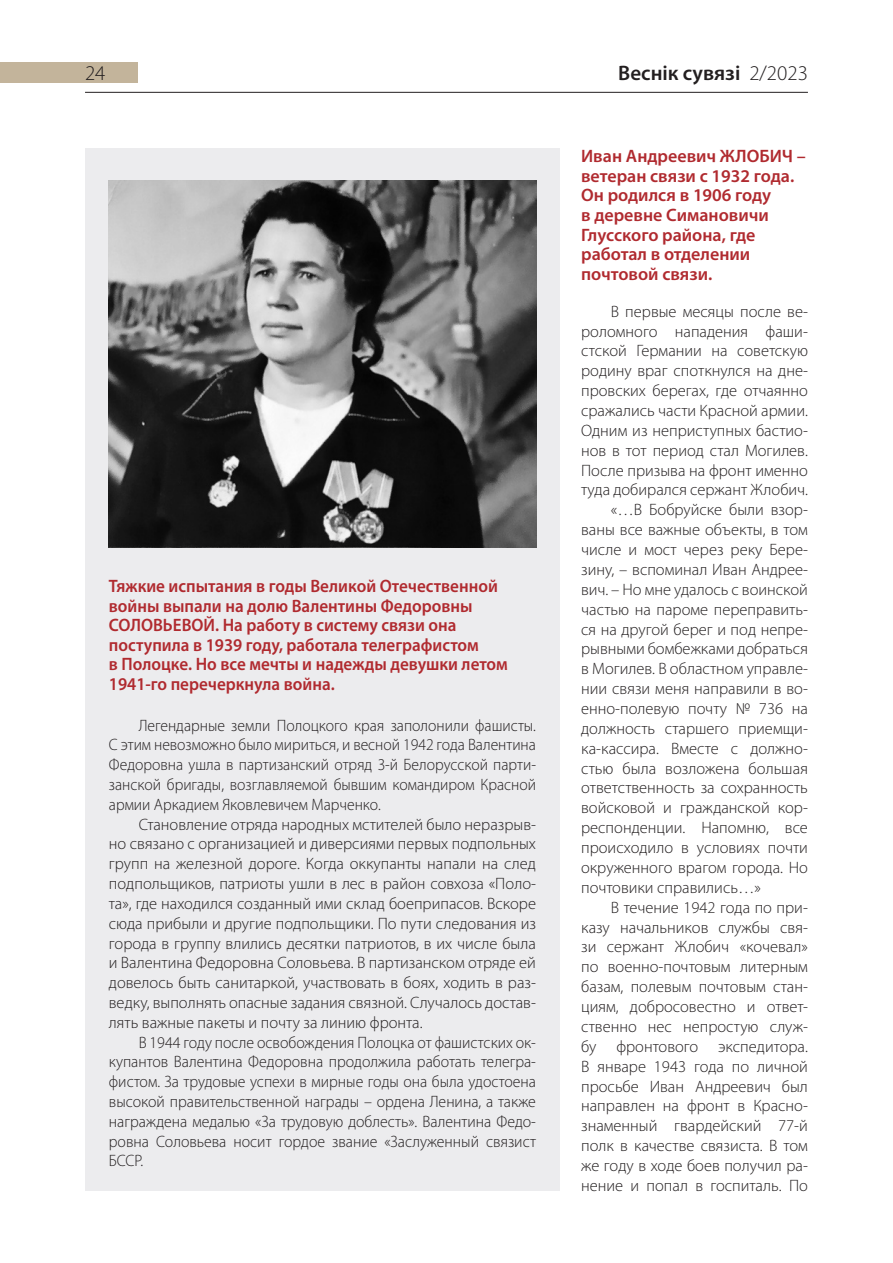
<style>
.page{position:relative;width:893px;height:1263px;background:#fff}
.page>*{position:absolute;margin:0;border:0;box-sizing:border-box;transform-origin:0 0}
.t1{font:600 21px "Myriad Pro";color:#231f20}
.t2{font:300 21px "Myriad Pro";color:#231f20}
.t3{font:600 18px/19.5px "Myriad Pro";color:#b02a2f;scale:.95 1}
.t4{font:600 18px/19.5px "Myriad Pro";color:#b02a2f}
.t5{font:300 16.5px/19.8px "Myriad Pro";color:#231f20;text-align:justify}
.t6{font:300 16.5px/19.8px "Myriad Pro";color:#231f20;text-align:justify;scale:.96 1}
.t7{font:300 16.5px/19.8px "Myriad Pro";color:#231f20;text-align:justify;scale:.95 1}
.s1{font-weight:300}
</style>
<div class="page">
<div style="left:0;top:62px;width:138px;height:20px;background:#c3b49b"></div>
<hr style="left:85px;top:92px;width:723px;height:1px;background:#231f20">
<div style="left:85px;top:149px;width:475px;height:1042px;background:#ececee"></div>
<img style="left:109px;top:181px;width:427px;height:366px">
<p class="t2" style="left:85px;top:62px;width:22px">24</p>
<p class="t1" style="left:618px;top:60px;width:191px">Веснік сувязi <span class="s1">2/2023</span></p>
<p class="t3" style="left:109px;top:576px;width:421px">Тяжкие испытания в годы Великой Отечественной войны выпали на долю Валентины Федоровны СОЛОВЬЕВОЙ. На работу в систему связи она поступила в 1939 году, работала телеграфистом<br>в Полоцке. Но все мечты и надежды девушки летом 1941-го перечеркнула война.</p>
<p class="t7" style="left:109px;top:715px;width:451px;text-indent:30px">Легендарные земли Полоцкого края заполонили фашисты.<br>С этим невозможно было мириться, и весной 1942 года Валентина Федоровна ушла в партизанский отряд 3-й Белорусской парти&shy;занской бригады, возглавляемой бывшим командиром Красной армии Аркадием Яковлевичем Марченко.</p>
<p class="t5" style="left:109px;top:814px;width:429px;text-indent:30px">Становление отряда народных мстителей было неразрыв&shy;но связано с организацией и диверсиями первых подпольных групп на железной дороге. Когда оккупанты напали на след подпольщиков, патриоты ушли в лес в район совхоза «Поло&shy;та», где находился созданный ими склад боеприпасов. Вскоре сюда прибыли и другие подпольщики. По пути следования из города в группу влились десятки патриотов, в их числе была и Валентина Федоровна Соловьева. В партизанском отряде ей довелось быть санитаркой, участвовать в боях, ходить в раз&shy;ведку, выполнять опасные задания связной. Случалось достав&shy;лять важные пакеты и почту за линию фронта.</p>
<p class="t6" style="left:109px;top:1032px;width:446px;text-indent:30px">В 1944 году после освобождения Полоцка от фашистских ок&shy;купантов Валентина Федоровна продолжила работать телегра&shy;фистом. За трудовые успехи в мирные годы она была удостоена высокой правительственной награды – ордена Ленина, а также награждена медалью «За трудовую доблесть». Валентина Федо&shy;ровна Соловьева носит гордое звание «Заслуженный связист БССР.</p>
<p class="t4" style="left:581px;top:146px;width:226px">Иван Андреевич ЖЛОБИЧ – ветеран связи с 1932 года.<br>Он родился в 1906 году<br>в деревне Симановичи<br>Глусского района, где работал в отделении почтовой связи.</p>
<p class="t5" style="left:611px;top:301px;width:198px">В первые месяцы после ве-</p>
<p class="t5" style="left:581px;top:321px;width:228px">роломного нападения фаши-</p>
<p class="t5" style="left:581px;top:341px;width:228px">стской Германии на советскую</p>
<p class="t5" style="left:581px;top:361px;width:228px">родину враг споткнулся на дне-</p>
<p class="t5" style="left:581px;top:381px;width:228px">провских берегах, где отчаянно</p>
<p class="t5" style="left:581px;top:401px;width:228px">сражались части Красной армии.</p>
<p class="t5" style="left:581px;top:421px;width:228px">Одним из неприступных бастио-</p>
<p class="t5" style="left:581px;top:441px;width:228px">нов в тот период стал Могилев.</p>
<p class="t5" style="left:581px;top:460px;width:228px">После призыва на фронт именно</p>
<p class="t5" style="left:581px;top:480px;width:228px">туда добирался сержант Жлобич.</p>
<p class="t5" style="left:611px;top:500px;width:199px">«…В Бобруйске были взор-</p>
<p class="t5" style="left:581px;top:520px;width:228px">ваны все важные объекты, в том</p>
<p class="t5" style="left:581px;top:540px;width:228px">числе и мост через реку Бере-</p>
<p class="t5" style="left:581px;top:560px;width:228px">зину, – вспоминал Иван Андрее-</p>
<p class="t5" style="left:581px;top:580px;width:228px">вич. – Но мне удалось с воинской</p>
<p class="t5" style="left:581px;top:599px;width:228px">частью на пароме переправить-</p>
<p class="t5" style="left:581px;top:619px;width:228px">ся на другой берег и под непре-</p>
<p class="t5" style="left:581px;top:639px;width:228px">рывными бомбежками добраться</p>
<p class="t5" style="left:581px;top:659px;width:228px">в Могилев. В областном управле-</p>
<p class="t5" style="left:581px;top:679px;width:228px">нии связи меня направили в во-</p>
<p class="t5" style="left:581px;top:699px;width:228px">енно-полевую почту № 736 на</p>
<p class="t5" style="left:581px;top:719px;width:228px">должность старшего приемщи-</p>
<p class="t5" style="left:581px;top:739px;width:228px">ка-кассира. Вместе с должно-</p>
<p class="t5" style="left:581px;top:758px;width:228px">стью была возложена большая</p>
<p class="t5" style="left:581px;top:778px;width:228px">ответственность за сохранность</p>
<p class="t5" style="left:581px;top:798px;width:228px">войсковой и гражданской кор-</p>
<p class="t5" style="left:581px;top:818px;width:228px">респонденции. Напомню, все</p>
<p class="t5" style="left:581px;top:838px;width:228px">происходило в условиях почти</p>
<p class="t5" style="left:581px;top:858px;width:228px">окруженного врагом города. Но</p>
<p class="t5" style="left:581px;top:878px;width:181px">почтовики справились…»</p>
<p class="t5" style="left:611px;top:897px;width:198px">В течение 1942 года по при-</p>
<p class="t5" style="left:581px;top:917px;width:228px">казу начальников службы свя-</p>
<p class="t5" style="left:581px;top:937px;width:228px">зи сержант Жлобич «кочевал»</p>
<p class="t5" style="left:581px;top:957px;width:228px">по военно-почтовым литерным</p>
<p class="t5" style="left:581px;top:977px;width:228px">базам, полевым почтовым стан-</p>
<p class="t5" style="left:581px;top:997px;width:228px">циям, добросовестно и ответ-</p>
<p class="t5" style="left:581px;top:1017px;width:228px">ственно нес непростую служ-</p>
<p class="t5" style="left:581px;top:1037px;width:228px">бу фронтового экспедитора.</p>
<p class="t5" style="left:581px;top:1056px;width:228px">В январе 1943 года по личной</p>
<p class="t5" style="left:581px;top:1076px;width:228px">просьбе Иван Андреевич был</p>
<p class="t5" style="left:581px;top:1096px;width:228px">направлен на фронт в Красно-</p>
<p class="t5" style="left:581px;top:1116px;width:228px">знаменный гвардейский 77-й</p>
<p class="t5" style="left:581px;top:1136px;width:228px">полк в качестве связиста. В том</p>
<p class="t5" style="left:581px;top:1156px;width:228px">же году в ходе боев получил ра-</p>
<p class="t5" style="left:581px;top:1176px;width:228px">нение и попал в госпиталь. По</p>
</div>
